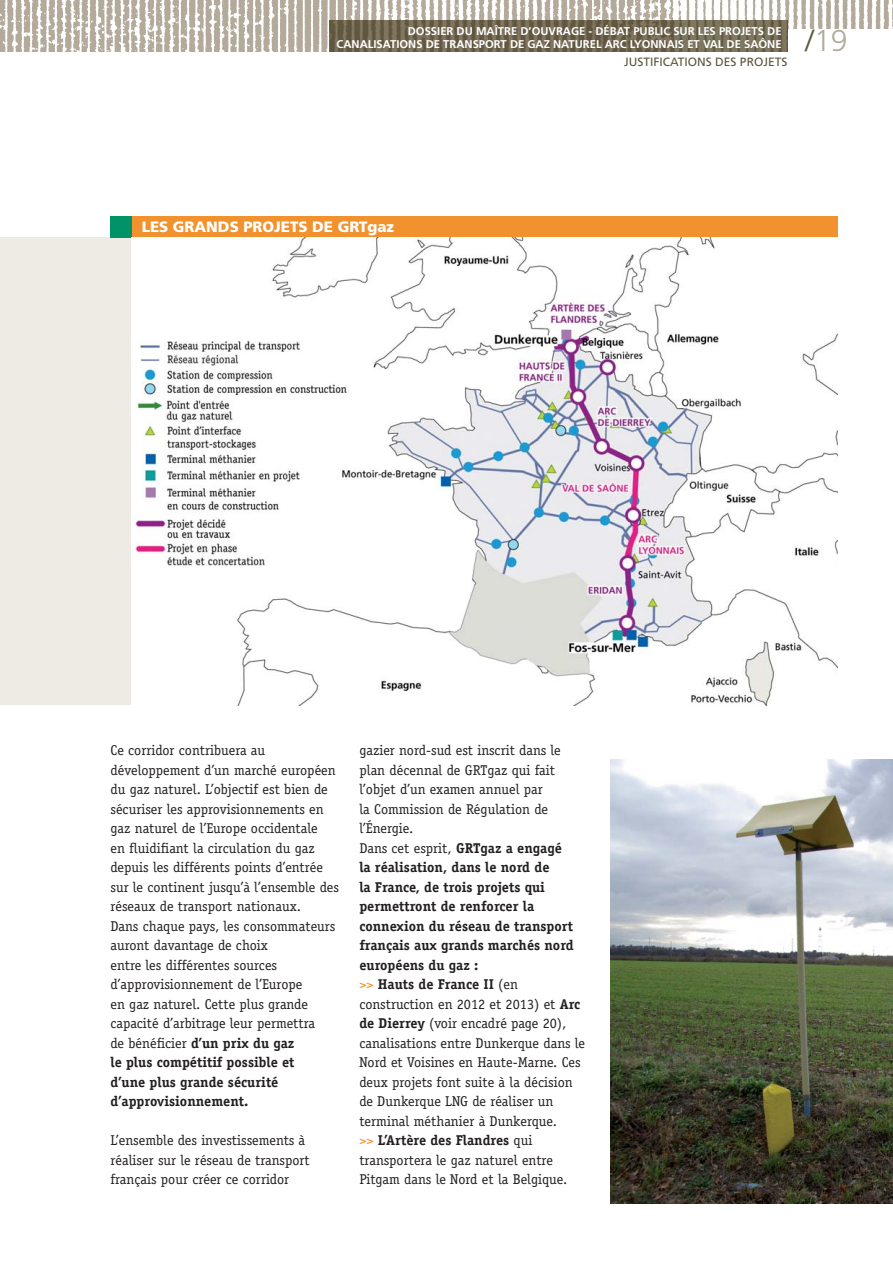
<style>
.page{position:relative;width:893px;height:1263px;background:#fff}
.page>*{position:absolute;margin:0;border:0;box-sizing:border-box;transform-origin:0 0}
.t1{font:300 30.15px "Frutiger";color:#b4aa9c}
.t2{font:900 15px "Frutiger";color:#fff}
.t3{font:14.25px/19.5px "Officina Serif";color:#231f20}
.t4{font:12px "Frutiger";color:#5c553a}
.t5{font:700 11.25px/12.8px "Frutiger";color:#fff;text-align:right}
.s1{color:#5c553a}
.s2{font-weight:700}
.s3{color:#f2922e}
</style>
<div class="page">
<img style="left:0;top:0;width:889px;height:52px">
<div style="left:787px;top:29px;width:105px;height:28px;background:#fff"></div>
<img style="left:329px;top:20px;width:458px;height:32px">
<div style="left:0;top:238px;width:838px;height:467px;background:#eeeae4"></div>
<div style="left:110px;top:216px;width:728px;height:22px;background:#f2922e"></div>
<div style="left:110px;top:216px;width:22px;height:22px;background:#009368"></div>
<img style="left:132px;top:238px;width:706px;height:467px">
<img style="left:610px;top:759px;width:282px;height:444px">
<p class="t5" style="left:336px;top:26px;width:446px">DOSSIER DU MAÎTRE D’OUVRAGE - DÉBAT PUBLIC SUR LES PROJETS DE<br>CANALISATIONS DE TRANSPORT DE GAZ NATUREL ARC LYONNAIS ET VAL DE SAÔNE</p>
<p class="t4" style="left:624px;top:57px;width:165px">JUSTIFICATIONS DES PROJETS</p>
<h1 class="t1" style="left:805px;top:28px;width:43px"><span class="s1">/</span>19</h1>
<p class="t2" style="left:142px;top:221px;width:254px">LES GRANDS PROJETS DE GRTgaz</p>
<p class="t3" style="left:110px;top:742px;width:230px">Ce corridor contribuera au développement d’un marché européen du gaz naturel. L’objectif est bien de sécuriser les approvisionnements en gaz naturel de l’Europe occidentale<br>en fluidifiant la circulation du gaz depuis les différents points d’entrée sur le continent jusqu’à l’ensemble des réseaux de transport nationaux.<br>Dans chaque pays, les consommateurs auront davantage de choix<br>entre les différentes sources d’approvisionnement de l’Europe<br>en gaz naturel. Cette plus grande capacité d’arbitrage leur permettra<br>de bénéficier <span class="s2">d’un prix du gaz<br>le plus compétitif possible et<br>d’une plus grande sécurité d’approvisionnement.</span></p>
<p class="t3" style="left:110px;top:1132px;width:201px">L’ensemble des investissements à réaliser sur le réseau de transport français pour créer ce corridor</p>
<p class="t3" style="left:359px;top:742px;width:227px">gazier nord-sud est inscrit dans le plan décennal de GRTgaz qui fait l’objet d’un examen annuel par<br>la Commission de Régulation de l’Énergie.<br>Dans cet esprit, <span class="s2">GRTgaz a engagé<br>la réalisation, dans le nord de<br>la France, de trois projets qui permettront de renforcer la connexion du réseau de transport français aux grands marchés nord européens du gaz :<br></span><span class="s3">&gt;&gt;</span> <span class="s2">Hauts de France II</span> (en construction en 2012 et 2013) et <span class="s2">Arc de Dierrey</span> (voir encadré page 20), canalisations entre Dunkerque dans le<br>Nord et Voisines en Haute-Marne. Ces deux projets font suite à la décision de Dunkerque LNG de réaliser un terminal méthanier à Dunkerque.<br><span class="s3">&gt;&gt;</span> <span class="s2">L’Artère des Flandres</span> qui transportera le gaz naturel entre<br>Pitgam dans le Nord et la Belgique.</p>
</div>
